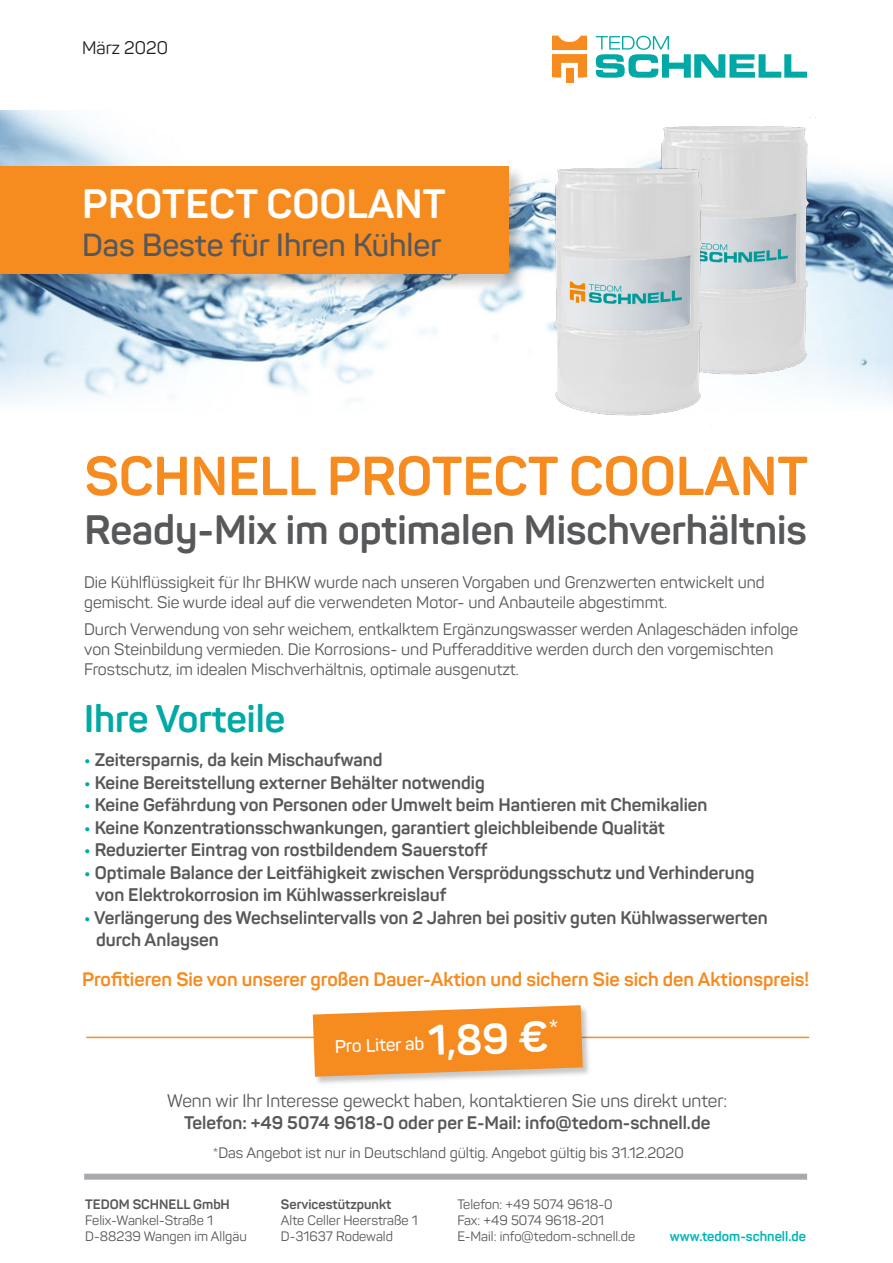
<style>
.page{position:relative;width:893px;height:1263px;background:#fff}
.page>*{position:absolute;margin:0;border:0;box-sizing:border-box;transform-origin:0 0}
.t1{font:700 54px "Panton";color:#f68b1f}
.t2{font:700 42px "Panton";color:#fff}
.t3{font:700 40.5px "Panton";color:#57585a}
.t4{font:700 40.5px "Panton";color:#fff}
.t5{font:700 37.95px "Panton";color:#00a9a5}
.t6{font:600 31.5px "Panton";color:#57585a}
.t7{font:700 19.2px "Panton";color:#f68b1f}
.t8{font:700 18px/22.5px "Panton";color:#57585a}
.t9{font:18px/21.6px "Panton";color:#57585a;text-align:center}
.t10{font:600 18px "Panton";color:#fff}
.t11{font:18px "Panton";color:#231f20}
.t12{font:16.5px/19.8px "Panton";color:#57585a}
.t13{font:15px "Panton";color:#57585a}
.t14{font:13.5px/16.2px "Panton";color:#57585a}
.t15{font:700 13.5px "Panton";color:#00b6b3}
.t16{font:700 13.5px "Panton";color:#57585a}
.s1{color:#00a9a5}
.s2{font-weight:700}
</style>
<div class="page">
<img style="left:0;top:111px;width:893px;height:291px">
<svg style="left:552px;top:36px;width:35px;height:42px"></svg>
<div style="left:566px;top:68px;width:7px;height:14px;background:#f68b1f"></div>
<svg style="left:596px;top:36px;width:211px;height:42px"></svg>
<div style="left:84px;top:1174px;width:723px;height:6px;background:#a8a9ad"></div>
<div style="left:0;top:166px;width:526px;height:125px;background:#231f20;opacity:.25"></div>
<div style="left:0;top:166px;width:508px;height:108px;background:#f68b1f"></div>
<img style="left:647px;top:118px;width:176px;height:266px">
<img style="left:540px;top:159px;width:176px;height:257px">
<hr style="left:86px;top:1037px;width:723px;height:1px;background:#f68b1f">
<div style="left:312px;top:1005px;width:280px;height:80px;background:#231f20;opacity:.25"></div>
<svg style="left:313px;top:1005px;width:270px;height:72px"></svg>
<p class="t11" style="left:82px;top:37px;width:87px">März 2020</p>
<p class="t4" style="left:82px;top:179px;width:365px">PROTECT COOLANT</p>
<p class="t6" style="left:82px;top:226px;width:361px">Das Beste für Ihren Kühler</p>
<p class="t1" style="left:85px;top:442px;width:725px">SCHNELL PROTECT COOLANT</p>
<p class="t3" style="left:84px;top:504px;width:724px">Ready-Mix im optimalen Mischverhältnis</p>
<p class="t12" style="left:84px;top:572px;width:682px">Die Kühlflüssigkeit für Ihr BHKW wurde nach unseren Vorgaben und Grenzwerten entwickelt und gemischt. Sie wurde ideal auf die verwendeten Motor- und Anbauteile abgestimmt.</p>
<p class="t12" style="left:84px;top:619px;width:716px">Durch Verwendung von sehr weichem, entkalktem Ergänzungswasser werden Anlageschäden infolge von Steinbildung vermieden. Die Korrosions- und Pufferadditive werden durch den vorgemischten<br>Frostschutz, im idealen Mischverhältnis, optimale ausgenutzt.</p>
<p class="t5" style="left:84px;top:695px;width:202px">Ihre Vorteile</p>
<p class="t8" style="left:84px;top:748px;width:300px"><span class="s1">•</span> Zeitersparnis, da kein Mischaufwand</p>
<p class="t8" style="left:84px;top:771px;width:402px"><span class="s1">•</span> Keine Bereitstellung externer Behälter notwendig</p>
<p class="t8" style="left:84px;top:793px;width:625px"><span class="s1">•</span> Keine Gefährdung von Personen oder Umwelt beim Hantieren mit Chemikalien</p>
<p class="t8" style="left:84px;top:816px;width:582px"><span class="s1">•</span> Keine Konzentrationsschwankungen, garantiert gleichbleibende Qualität</p>
<p class="t8" style="left:84px;top:838px;width:405px"><span class="s1">•</span> Reduzierter Eintrag von rostbildendem Sauerstoff</p>
<p class="t8" style="left:96px;top:861px;width:660px;text-indent:-11px"><span class="s1">•</span> Optimale Balance der Leitfähigkeit zwischen Versprödungsschutz und Verhinderung von Elektrokorrosion im Kühlwasserkreislauf</p>
<p class="t8" style="left:84px;top:906px;width:685px"><span class="s1">•</span> Verlängerung des Wechselintervalls von 2 Jahren bei positiv guten Kühlwasserwerten</p>
<p class="t8" style="left:96px;top:928px;width:124px">durch Anlaysen</p>
<p class="t7" style="left:82px;top:968px;width:729px">Profitieren Sie von unserer großen Dauer-Aktion und sichern Sie sich den Aktionspreis!</p>
<p class="t2" style="left:427px;top:1014px;width:133px;rotate:-2deg">1,89 €<sup>*</sup></p>
<p class="t10" style="left:335px;top:1035px;width:91px;rotate:-2deg">Pro Liter ab</p>
<p class="t9" style="left:167px;top:1090px;width:562px">Wenn wir Ihr Interesse geweckt haben, kontaktieren Sie uns direkt unter:<br><span class="s2">Telefon: +49 5074 9618-0 oder per E-Mail: info@tedom-schnell.de</span></p>
<p class="t13" style="left:213px;top:1143px;width:472px">*Das Angebot ist nur in Deutschland gültig. Angebot gültig bis 31.12.2020</p>
<p class="t14" style="left:85px;top:1196px;width:163px"><span class="s2">TEDOM SCHNELL GmbH<br></span>Felix-Wankel-Straße 1<br>D-88239 Wangen im Allgäu</p>
<p class="t16" style="left:281px;top:1195px;width:112px">Servicestützpunkt</p>
<p class="t14" style="left:281px;top:1212px;width:139px">Alte Celler Heerstraße 1</p>
<p class="t14" style="left:281px;top:1228px;width:114px">D-31637 Rodewald</p>
<p class="t14" style="left:457px;top:1196px;width:157px">Telefon: +49 5074 9618-0</p>
<p class="t14" style="left:457px;top:1212px;width:148px">Fax: +49 5074 9618-201</p>
<p class="t14" style="left:457px;top:1228px;width:179px">E-Mail: info@tedom-schnell.de</p>
<p class="t15" style="left:670px;top:1228px;width:137px">www.tedom-schnell.de</p>
</div>
